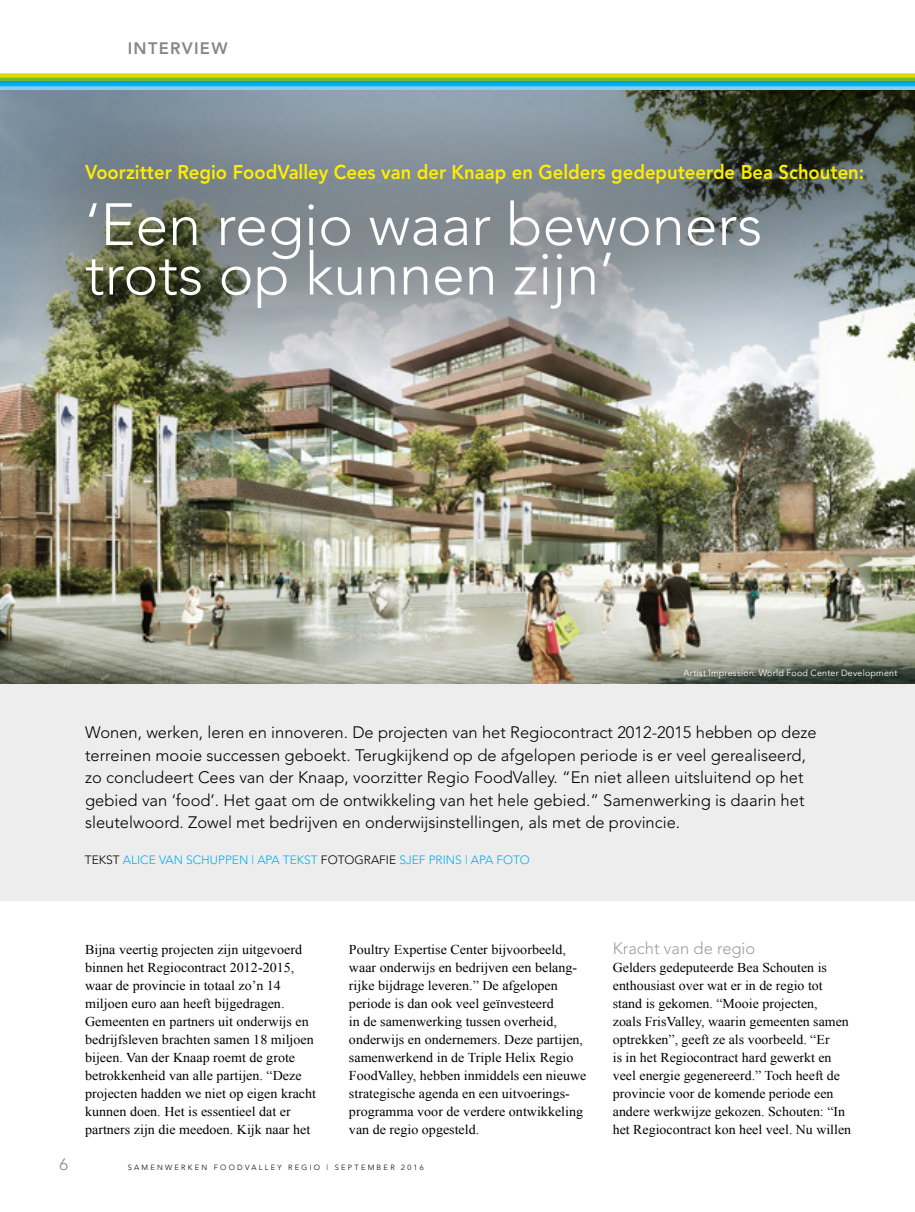
<style>
.page{position:relative;width:915px;height:1212px;background:#fff}
.page>*{position:absolute;margin:0;border:0;box-sizing:border-box;transform-origin:0 0}
.t1{font:300 58.95px/49.5px "Avenir";color:#fff}
.t2{font:800 19.8px "Avenir";color:#ffed00;scale:.93 1}
.t3{font:300 16.5px/22.5px "Avenir";color:#000}
.t4{font:300 16.5px "Avenir";color:#9d9d9c}
.t5{font:800 16.5px "Avenir";letter-spacing:.08em;color:#878787}
.t6{font:300 16.5px "Avenir";color:#878787}
.t7{font:13.5px/18px "Times New Roman";color:#000;scale:1.04 1}
.t8{font:13.5px/18px "Times New Roman";color:#000}
.t9{font:300 12px "Avenir";color:#00b1eb}
.t10{font:9px "Avenir";letter-spacing:.025em;color:#fff}
.t11{font:300 7.5px "Avenir";letter-spacing:.3em;color:#000}
.s1{color:#000}
</style>
<div class="page">
<img style="left:0;top:441px;width:914px;height:243px">
<div style="left:0;top:27px;width:914px;height:414px;background:#000;opacity:.35"></div>
<hr style="left:0;top:72px;width:914px;height:2px;background:#ffed00">
<hr style="left:0;top:81px;width:914px;height:2px;background:#009fe3">
<hr style="left:0;top:76px;width:914px;height:3px;background:#bccf00">
<hr style="left:0;top:86px;width:914px;height:2px;background:#5bc5f2">
<hr style="left:0;top:74px;width:914px;height:2px;background:#dedc00">
<hr style="left:0;top:83px;width:914px;height:3px;background:#00b1eb">
<hr style="left:0;top:79px;width:914px;height:2px;background:#76b82a">
<hr style="left:0;top:88px;width:914px;height:2px;background:#83d0f5">
<div style="left:0;top:684px;width:914px;height:216px;background:#ededed"></div>
<div style="left:0;top:0;width:914px;height:72px;background:#fff"></div>
<p class="t5" style="left:128px;top:39px;width:101px">INTERVIEW</p>
<h2 class="t2" style="left:85px;top:160px;width:839px">Voorzitter Regio FoodValley Cees van der Knaap en Gelders gedeputeerde Bea Schouten:</h2>
<h1 class="t1" style="left:85px;top:200px;width:678px">‘Een regio waar bewoners trots op kunnen zijn’</h1>
<p class="t10" style="left:683px;top:667px;width:215px">Artist Impression: World Food Center Development</p>
<p class="t3" style="left:85px;top:721px;width:732px">Wonen, werken, leren en innoveren. De projecten van het Regiocontract 2012-2015 hebben op deze terreinen mooie successen geboekt. Terugkijkend op de afgelopen periode is er veel gerealiseerd, zo concludeert Cees van der Knaap, voorzitter Regio FoodValley. “En niet alleen uitsluitend op het gebied van ‘food’. Het gaat om de ontwikkeling van het hele gebied.” Samenwerking is daarin het sleutelwoord. Zowel met bedrijven en onderwijsinstellingen, als met de provincie.</p>
<p class="t9" style="left:85px;top:853px;width:446px"><span class="s1">TEKST</span> ALICE VAN SCHUPPEN | APA TEKST <span class="s1">FOTOGRAFIE</span> SJEF PRINS | APA FOTO</p>
<p class="t6" style="left:59px;top:1155px;width:10px">6</p>
<p class="t7" style="left:85px;top:940px;width:223px">Bijna veertig projecten zijn uitgevoerd binnen het Regiocontract 2012-2015, waar de provincie in totaal zo’n 14 miljoen euro aan heeft bijgedragen.<br>Gemeenten en partners uit onderwijs en bedrijfsleven brachten samen 18 miljoen bijeen. Van der Knaap roemt de grote betrokkenheid van alle partijen. “Deze projecten hadden we niet op eigen kracht kunnen doen. Het is essentieel dat er partners zijn die meedoen. Kijk naar het</p>
<p class="t7" style="left:349px;top:940px;width:230px">Poultry Expertise Center bijvoorbeeld, waar onderwijs en bedrijven een belang&shy;rijke bijdrage leveren.” De afgelopen periode is dan ook veel geïnvesteerd<br>in de samenwerking tussen overheid, onderwijs en ondernemers. Deze partijen, samenwerkend in de Triple Helix Regio FoodValley, hebben inmiddels een nieuwe strategische agenda en een uitvoerings&shy;programma voor de verdere ontwikkeling van de regio opgesteld.</p>
<p class="t4" style="left:612px;top:939px;width:144px">Kracht van de regio</p>
<p class="t8" style="left:612px;top:958px;width:240px">Gelders gedeputeerde Bea Schouten is enthousiast over wat er in de regio tot stand is gekomen. “Mooie projecten,<br>zoals FrisValley, waarin gemeenten samen optrekken”, geeft ze als voorbeeld. “Er<br>is in het Regiocontract hard gewerkt en veel energie gegenereerd.” Toch heeft de provincie voor de komende periode een andere werkwijze gekozen. Schouten: “In het Regiocontract kon heel veel. Nu willen</p>
<p class="t11" style="left:128px;top:1163px;width:297px">SAMENWERKEN FOODVALLEY REGIO | SEPTEMBER 2016</p>
</div>
